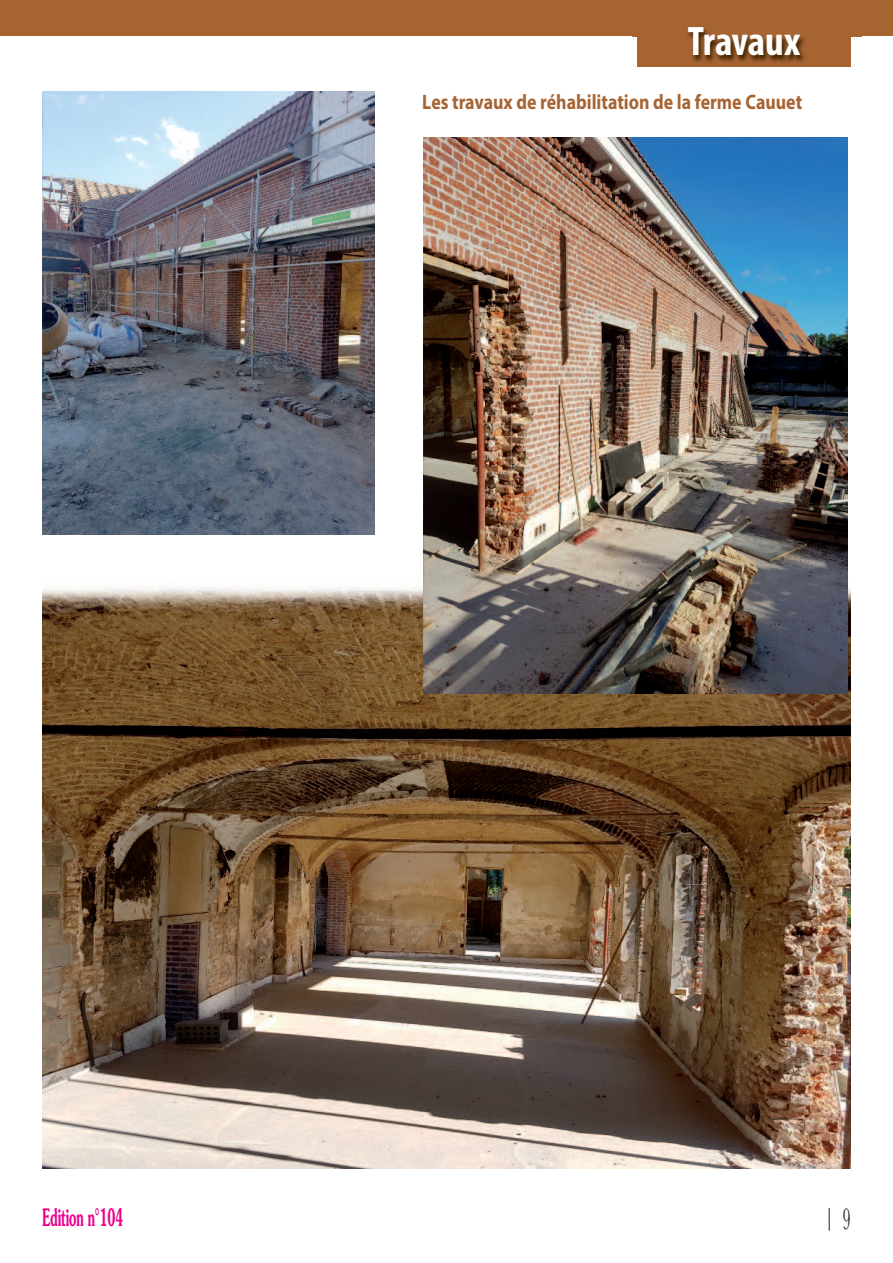
<style>
.page{position:relative;width:893px;height:1263px;background:#fff}
.page>*{position:absolute;margin:0;border:0;box-sizing:border-box;transform-origin:0 0}
.t1{font:700 condensed 41.4px "Myriad Pro";letter-spacing:-.005em;color:#fff}
.t2{font:31.5px "Baskerville";color:#231f20;scale:.49 1}
.t3{font:600 24px "Souvenir";color:#ed028c;scale:.49 1}
.t4{font:700 21px "Myriad Pro";color:#a76433;scale:.85 1}
</style>
<div class="page">
<svg style="left:829px;top:1208px;width:1px;height:23px"></svg>
<div style="left:0;top:0;width:893px;height:36px;background:#a76433"></div>
<img style="left:632px;top:36px;width:230px;height:31px">
<img style="left:638px;top:28px;width:212px;height:38px">
<img style="left:43px;top:641px;width:807px;height:528px">
<img style="left:43px;top:92px;width:331px;height:442px">
<img style="left:42px;top:553px;width:809px;height:88px">
<img style="left:424px;top:138px;width:424px;height:556px">
<h1 class="t1" style="left:688px;top:27px;width:114px">Travaux</h1>
<p class="t4" style="left:422px;top:94px;width:449px">Les travaux de réhabilitation de la ferme Cauuet</p>
<p class="t3" style="left:43px;top:1208px;width:167px">Edition n°104</p>
<h2 class="t2" style="left:843px;top:1208px;width:17px">9</h2>
</div>
